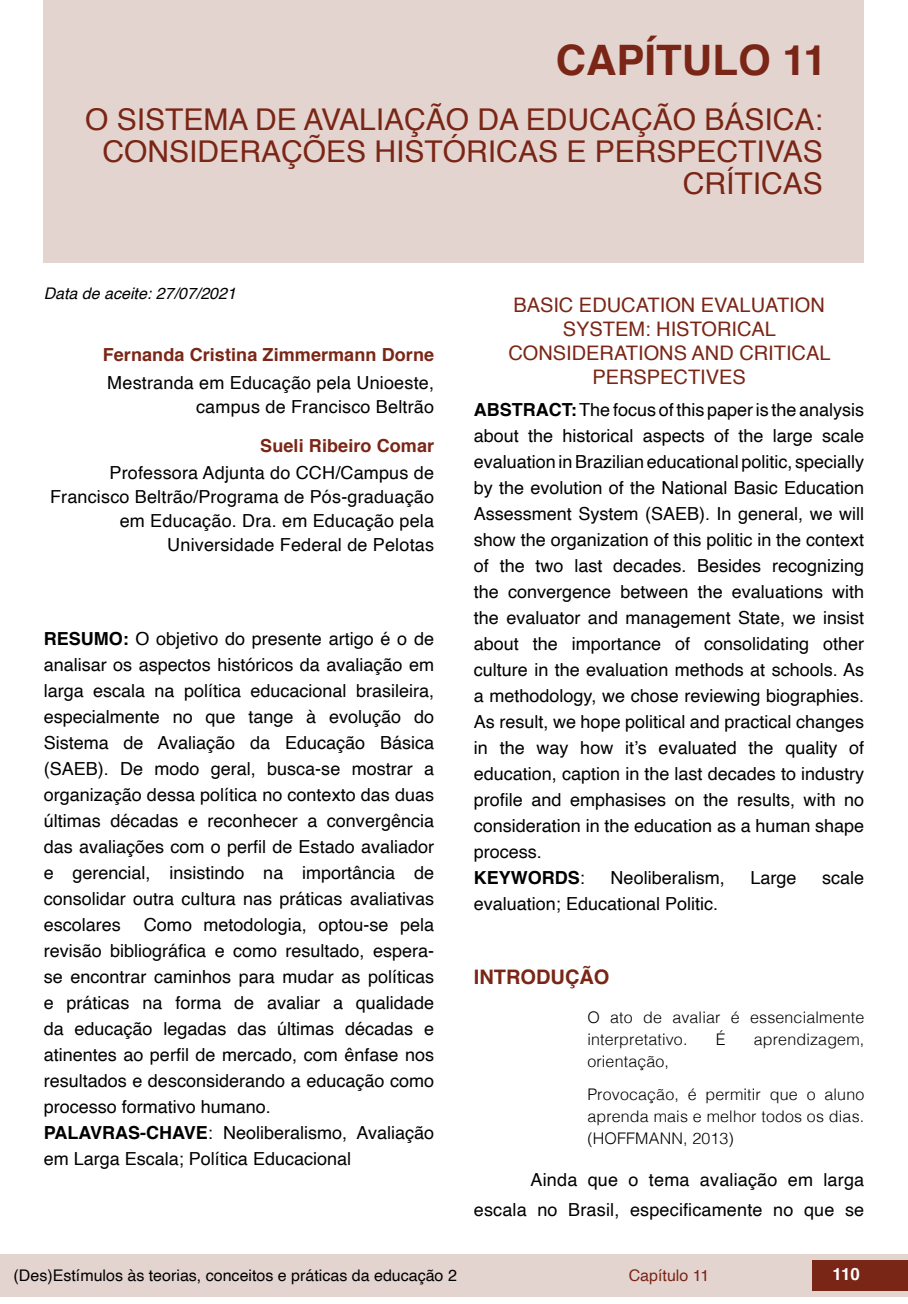
<style>
.page{position:relative;width:908px;height:1304px;background:#fff}
.page>*{position:absolute;margin:0;border:0;box-sizing:border-box;transform-origin:0 0}
.t1{font:700 42px "Helvetica";color:#7a2616}
.t2{font:30px/32px "Helvetica";color:#7a2616;text-align:right}
.t3{font:20px/24px "Helvetica";color:#7a2616;text-align:center}
.t4{font:700 20px "Helvetica";color:#7a2616}
.t5{font:18px/26px "Helvetica";color:#000;text-align:right}
.t6{font:700 18px "Helvetica";letter-spacing:.005em;color:#7a2616}
.t7{font:700 16.8px "Helvetica";color:#fff}
.t8{font:300 16px/22px "Helvetica";letter-spacing:.01em;color:#000}
.t9{font:16px "Helvetica";color:#000}
.t10{font:italic 16px "Helvetica";color:#000}
.t11{font:16px "Helvetica";color:#7a2616}
.s1{font-weight:700}
</style>
<div class="page">
<div style="left:0;top:1254px;width:906px;height:43px;background:#e4d4d0"></div>
<div style="left:812px;top:1261px;width:95px;height:30px;background:#7a2616"></div>
<div style="left:44px;top:0;width:819px;height:263px;background:#e4d4d0"></div>
<h1 class="t1" style="left:555px;top:26px;width:272px">CAPÍTULO 11</h1>
<h2 class="t2" style="left:85px;top:104px;width:739px">O SISTEMA DE AVALIAÇÃO DA EDUCAÇÃO BÁSICA:<br>CONSIDERAÇÕES HISTÓRICAS E PERSPECTIVAS<br>CRÍTICAS</h2>
<p class="t10" style="left:44px;top:280px;width:194px">Data de aceite: 27/07/2021</p>
<p class="t6" style="left:103px;top:341px;width:333px">Fernanda Cristina Zimmermann Dorne</p>
<p class="t5" style="left:107px;top:371px;width:328px;line-height:24px">Mestranda em Educação pela Unioeste, campus de Francisco Beltrão</p>
<p class="t6" style="left:260px;top:431px;width:175px">Sueli Ribeiro Comar</p>
<p class="t5" style="left:50px;top:462px;width:385px;line-height:24px">Professora Adjunta do CCH/Campus de Francisco Beltrão/Programa de Pós-graduação em Educação. Dra. em Educação pela Universidade Federal de Pelotas</p>
<p class="t5" style="left:44px;top:627px;width:392px;text-align:justify"><span class="s1">RESUMO:</span> O objetivo do presente artigo é o de analisar os aspectos históricos da avaliação em larga escala na política educacional brasileira, especialmente no que tange à evolução do Sistema de Avaliação da Educação Básica (SAEB). De modo geral, busca-se mostrar a organização dessa política no contexto das duas últimas décadas e reconhecer a convergência das avaliações com o perfil de Estado avaliador e gerencial, insistindo na importância de consolidar outra cultura nas práticas avaliativas escolares</p>
<p class="t5" style="left:44px;top:913px;width:392px;text-align:left;text-indent:100px">Como metodologia, optou-se pela revisão bibliográfica e como resultado, espera&shy;se encontrar caminhos para mudar as políticas e práticas na forma de avaliar a qualidade da educação legadas das últimas décadas e atinentes ao perfil de mercado, com ênfase nos resultados e desconsiderando a educação como processo formativo humano.<br><span class="s1">PALAVRAS-CHAVE</span>: Neoliberalismo, Avaliação em Larga Escala; Política Educacional</p>
<p class="t3" style="left:508px;top:294px;width:323px">BASIC EDUCATION EVALUATION<br>SYSTEM: HISTORICAL<br>CONSIDERATIONS AND CRITICAL<br>PERSPECTIVES</p>
<p class="t5" style="left:473px;top:397px;width:392px;text-align:left"><span class="s1">ABSTRACT:</span> The focus of this paper is the analysis about the historical aspects of the large scale evaluation in Brazilian educational politic, specially by the evolution of the National Basic Education Assessment System (SAEB). In general, we will show the organization of this politic in the context of the two last decades. Besides recognizing the convergence between the evaluations with the evaluator and management State, we insist about the importance of consolidating other culture in the evaluation methods at schools. As a methodology, we chose reviewing biographies.<br>As result, we hope political and practical changes in the way how it’s evaluated the quality of education, caption in the last decades to industry profile and emphasises on the results, with no consideration in the education as a human shape process.<br><span class="s1">KEYWORDS</span>:</p>
<p class="t5" style="left:610px;top:865px;width:116px">Neoliberalism,</p>
<p class="t5" style="left:750px;top:865px;width:48px">Large</p>
<p class="t5" style="left:821px;top:865px;width:44px">scale</p>
<p class="t5" style="left:473px;top:891px;width:246px">evaluation; Educational Politic.</p>
<p class="t4" style="left:473px;top:961px;width:137px">INTRODUÇÃO</p>
<p class="t8" style="left:587px;top:1005px;width:278px">O ato de avaliar é essencialmente interpretativo.</p>
<p class="t8" style="left:715px;top:1027px;width:11px">É</p>
<p class="t8" style="left:753px;top:1027px;width:112px">aprendizagem,</p>
<p class="t8" style="left:587px;top:1044px;width:278px;line-height:33.4px">orientação,<br>Provocação, é permitir que o aluno</p>
<p class="t8" style="left:587px;top:1105px;width:278px">aprenda mais e melhor todos os dias. (HOFFMANN, 2013)</p>
<p class="t5" style="left:473px;top:1165px;width:391px;line-height:30px">Ainda que o tema avaliação em larga escala no Brasil, especificamente no que se</p>
<p class="t9" style="left:14px;top:1263px;width:444px">(Des)Estímulos às teorias, conceitos e práticas da educação 2</p>
<p class="t11" style="left:628px;top:1263px;width:82px">Capítulo 11</p>
<p class="t7" style="left:832px;top:1261px;width:29px">110</p>
</div>
